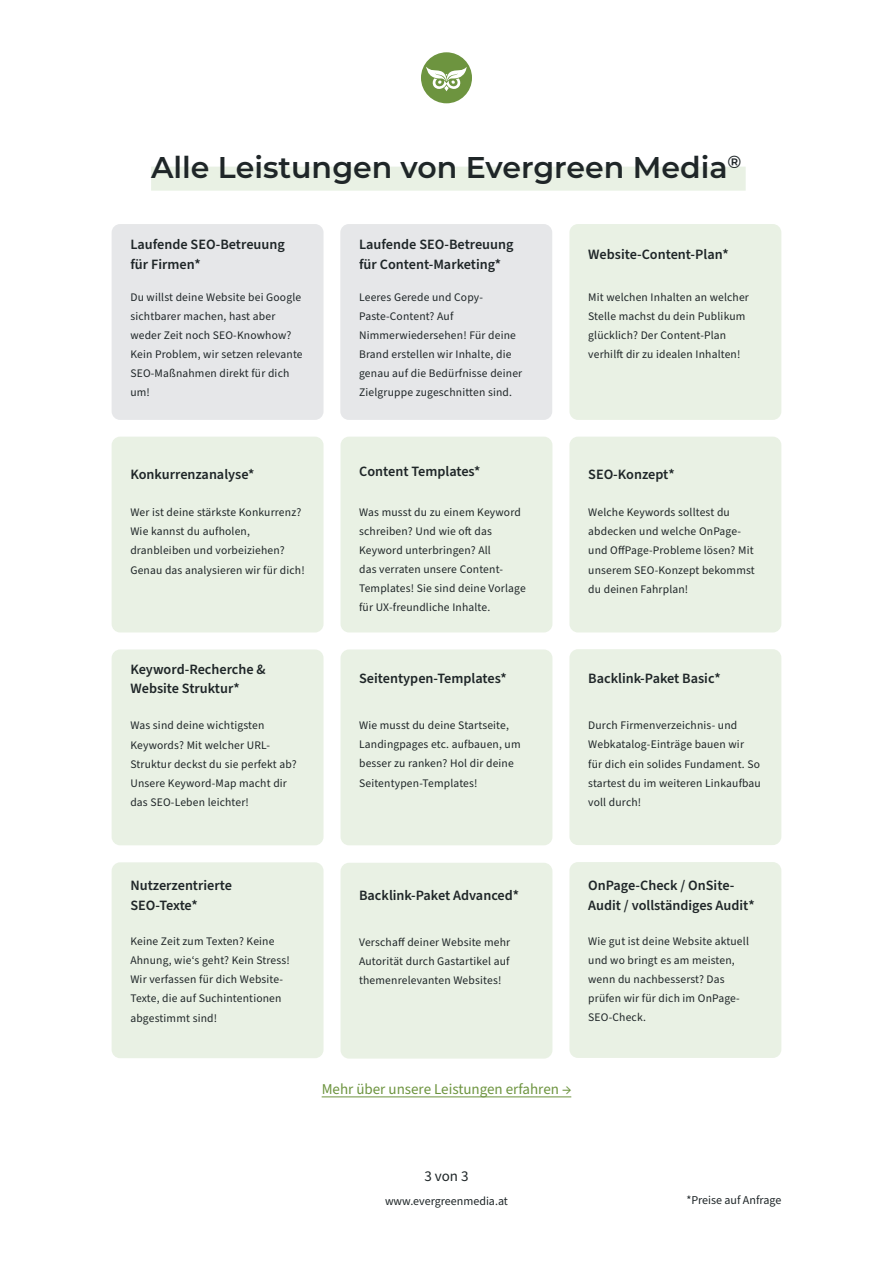
<style>
.page{position:relative;width:893px;height:1263px;background:#fff}
.page>*{position:absolute;margin:0;border:0;box-sizing:border-box;transform-origin:0 0}
.t1{font:600 30px "Montserrat";color:#1f2628}
.t2{font:15px "Source Sans Pro";color:#6d943f}
.t3{font:15px "Source Sans Pro";color:#1f2628}
.t4{font:600 14.25px/19.5px "Source Sans Pro";color:#1f2628}
.t5{font:12px "Source Sans Pro";color:#1f2628}
.t6{font:11.55px/19px "Source Sans Pro";letter-spacing:.015em;color:#1f2628}
</style>
<div class="page">
<div style="left:421px;top:52px;width:51px;height:51px;background:#6d943f;border-radius:50%"></div>
<svg style="left:426px;top:67px;width:41px;height:24px"></svg>
<div style="left:151px;top:167px;width:595px;height:24px;background:#e9f1e4"></div>
<div style="left:112px;top:437px;width:212px;height:195px;background:#e9f1e4;border-radius:9px"></div>
<div style="left:569px;top:224px;width:212px;height:196px;background:#e9f1e4;border-radius:9px"></div>
<div style="left:569px;top:437px;width:212px;height:195px;background:#e9f1e4;border-radius:9px"></div>
<div style="left:112px;top:649px;width:212px;height:196px;background:#e9f1e4;border-radius:9px"></div>
<div style="left:341px;top:437px;width:211px;height:195px;background:#e9f1e4;border-radius:9px"></div>
<div style="left:569px;top:649px;width:212px;height:196px;background:#e9f1e4;border-radius:9px"></div>
<div style="left:112px;top:862px;width:212px;height:196px;background:#e9f1e4;border-radius:9px"></div>
<div style="left:341px;top:649px;width:211px;height:196px;background:#e9f1e4;border-radius:9px"></div>
<div style="left:341px;top:863px;width:211px;height:195px;background:#e9f1e4;border-radius:9px"></div>
<div style="left:569px;top:862px;width:212px;height:196px;background:#e9f1e4;border-radius:9px"></div>
<hr style="left:322px;top:1096px;width:249px;height:1px;background:#6d943f">
<div style="left:112px;top:224px;width:212px;height:196px;background:#e6e7e9;border-radius:9px"></div>
<div style="left:340px;top:224px;width:212px;height:196px;background:#e6e7e9;border-radius:9px"></div>
<h1 class="t1" style="left:151px;top:146px;width:592px">Alle Leistungen von Evergreen Media<sup>®</sup></h1>
<p class="t4" style="left:130px;top:235px;width:156px">Laufende SEO-Betreuung für Firmen*</p>
<p class="t4" style="left:359px;top:235px;width:156px">Laufende SEO-Betreuung für Content-Marketing*</p>
<p class="t6" style="left:130px;top:288px;width:174px">Du willst deine Website bei Google sichtbarer machen, hast aber weder Zeit noch SEO-Knowhow?<br>Kein Problem, wir setzen relevante<br>SEO-Maßnahmen direkt für dich um!</p>
<p class="t6" style="left:359px;top:288px;width:165px">Leeres Gerede und Copy-<br>Paste-Content? Auf<br>Nimmerwiedersehen! Für deine<br>Brand erstellen wir Inhalte, die genau auf die Bedürfnisse deiner<br>Zielgruppe zugeschnitten sind.</p>
<p class="t4" style="left:130px;top:465px;width:126px">Konkurrenzanalyse*</p>
<p class="t6" style="left:130px;top:503px;width:176px">Wer ist deine stärkste Konkurrenz?<br>Wie kannst du aufholen, dranbleiben und vorbeiziehen?<br>Genau das analysieren wir für dich!</p>
<p class="t4" style="left:130px;top:660px;width:137px">Keyword-Recherche &amp;<br>Website Struktur*</p>
<p class="t6" style="left:130px;top:716px;width:168px">Was sind deine wichtigsten<br>Keywords? Mit welcher URL-<br>Struktur deckst du sie perfekt ab?<br>Unsere Keyword-Map macht dir das SEO-Leben leichter!</p>
<p class="t4" style="left:359px;top:462px;width:123px">Content Templates*</p>
<p class="t6" style="left:359px;top:503px;width:168px">Was musst du zu einem Keyword schreiben? Und wie oft das<br>Keyword unterbringen? All<br>das verraten unsere Content-<br>Templates! Sie sind deine Vorlage für UX-freundliche Inhalte.</p>
<p class="t4" style="left:359px;top:669px;width:149px">Seitentypen-Templates*</p>
<p class="t6" style="left:359px;top:716px;width:163px">Wie musst du deine Startseite,<br>Landingpages etc. aufbauen, um besser zu ranken? Hol dir deine<br>Seitentypen-Templates!</p>
<p class="t4" style="left:588px;top:245px;width:142px">Website-Content-Plan*</p>
<p class="t6" style="left:588px;top:288px;width:162px">Mit welchen Inhalten an welcher<br>Stelle machst du dein Publikum glücklich? Der Content-Plan verhilft dir zu idealen Inhalten!</p>
<p class="t4" style="left:588px;top:465px;width:88px">SEO-Konzept*</p>
<p class="t6" style="left:588px;top:503px;width:168px">Welche Keywords solltest du abdecken und welche OnPage&shy;und OffPage-Probleme lösen? Mit unserem SEO-Konzept bekommst du deinen Fahrplan!</p>
<p class="t4" style="left:588px;top:669px;width:134px">Backlink-Paket Basic*</p>
<p class="t6" style="left:588px;top:716px;width:174px">Durch Firmenverzeichnis- und<br>Webkatalog-Einträge bauen wir für dich ein solides Fundament. So startest du im weiteren Linkaufbau voll durch!</p>
<p class="t4" style="left:130px;top:876px;width:103px">Nutzerzentrierte<br>SEO-Texte*</p>
<p class="t6" style="left:130px;top:932px;width:161px">Keine Zeit zum Texten? Keine<br>Ahnung, wie‘s geht? Kein Stress!<br>Wir verfassen für dich Website-<br>Texte, die auf Suchintentionen abgestimmt sind!</p>
<p class="t4" style="left:359px;top:886px;width:161px">Backlink-Paket Advanced*</p>
<p class="t4" style="left:588px;top:876px;width:168px">OnPage-Check / OnSite-<br>Audit / vollständiges Audit*</p>
<p class="t6" style="left:359px;top:933px;width:153px;text-align:justify">Verschaff deiner Website mehr Autorität durch Gastartikel auf themenrelevanten Websites!</p>
<p class="t6" style="left:588px;top:932px;width:162px">Wie gut ist deine Website aktuell und wo bringt es am meisten, wenn du nachbesserst? Das prüfen wir für dich im OnPage-<br>SEO-Check.</p>
<p class="t2" style="left:322px;top:1079px;width:251px">Mehr über unsere Leistungen erfahren →</p>
<p class="t3" style="left:424px;top:1165px;width:46px">3 von 3</p>
<p class="t5" style="left:385px;top:1193px;width:124px">www.evergreenmedia.at</p>
<p class="t5" style="left:686px;top:1192px;width:97px">*Preise auf Anfrage</p>
</div>
